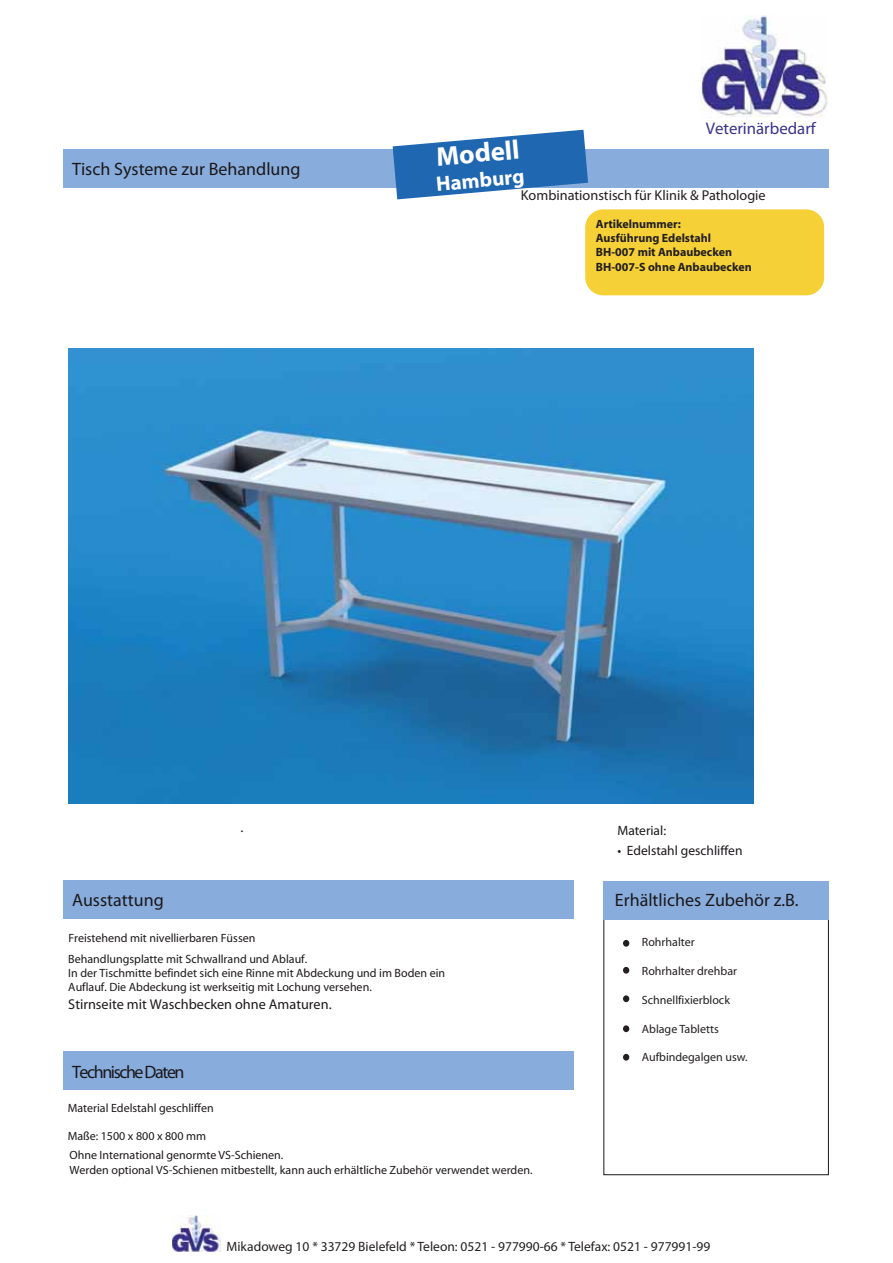
<style>
.page{position:relative;width:893px;height:1263px;background:#fff}
.page>*{position:absolute;margin:0;border:0;box-sizing:border-box;transform-origin:0 0}
.t1{font:700 27px "Myriad";color:#fff}
.t2{font:700 21px "Myriad";color:#fff}
.t3{font:700 18px "Futura";color:#1c181c}
.t4{font:700 18px "Futura";letter-spacing:-.08em;color:#1c181c}
.t5{font:condensed 16.8px "Futura";color:#39328d}
.t6{font:14.25px "Myriad Pro";color:#231f20}
.t7{font:14.25px "Myriad";color:#1d191c}
.t8{font:13.5px "Myriad Pro";color:#231f20}
.t9{font:13.5px "Futura";color:#1c181c}
.t10{font:700 13.5px "Futura";color:#1c181c}
.t11{font:12px/14.4px "Myriad";color:#1d191c}
.t12{font:12px "Myriad";color:#231f20}
.t13{font:700 12px/14.4px "Myriad";color:#231f20}
</style>
<div class="page">
<img style="left:173px;top:1215px;width:47px;height:37px">
<img style="left:701px;top:15px;width:126px;height:103px">
<div style="left:603px;top:919px;width:226px;height:256px;border:1px solid #1c181c"></div>
<div style="left:64px;top:149px;width:765px;height:38px;background:#88addc"></div>
<div style="left:603px;top:881px;width:226px;height:38px;background:#88addc"></div>
<div style="left:64px;top:1052px;width:510px;height:38px;background:#88addc"></div>
<svg style="left:393px;top:130px;width:195px;height:69px"></svg>
<div style="left:64px;top:880px;width:510px;height:38px;background:#88addc"></div>
<div style="left:623px;top:940px;width:6px;height:7px;background:#231f20;border-radius:50%"></div>
<div style="left:623px;top:967px;width:6px;height:7px;background:#231f20;border-radius:50%"></div>
<div style="left:623px;top:995px;width:6px;height:7px;background:#231f20;border-radius:50%"></div>
<div style="left:623px;top:1025px;width:6px;height:7px;background:#231f20;border-radius:50%"></div>
<div style="left:623px;top:1054px;width:6px;height:7px;background:#231f20;border-radius:50%"></div>
<img style="left:68px;top:348px;width:685px;height:455px">
<div style="left:585px;top:209px;width:239px;height:86px;background:#f5d036;border-radius:18px"></div>
<h3 class="t3" style="left:72px;top:160px;width:230px">Tisch Systeme zur Behandlung</h3>
<h3 class="t5" style="left:706px;top:120px;width:112px">Veterinärbedarf</h3>
<h1 class="t1" style="left:435px;top:147px;width:85px;rotate:-5deg">Modell</h1>
<h2 class="t2" style="left:435px;top:176px;width:90px;rotate:-5deg">Hamburg</h2>
<p class="t6" style="left:521px;top:190px;width:246px">Kombinationstisch für Klinik &amp; Pathologie</p>
<p class="t13" style="left:596px;top:217px;width:157px">Artikelnummer:<br>Ausführung Edelstahl<br>BH-007 mit Anbaubecken<br>BH-007-S ohne Anbaubecken</p>
<p class="t6" style="left:240px;top:822px;width:4px">.</p>
<p class="t10" style="left:617px;top:824px;width:50px">Material:</p>
<p class="t9" style="left:627px;top:844px;width:117px">Edelstahl geschliffen</p>
<h3 class="t3" style="left:72px;top:891px;width:93px">Ausstattung</h3>
<h3 class="t3" style="left:615px;top:891px;width:185px">Erhältliches Zubehör z.B.</h3>
<p class="t11" style="left:69px;top:931px;width:188px">Freistehend mit nivellierbaren Füssen</p>
<p class="t11" style="left:68px;top:952px;width:378px">Behandlungsplatte mit Schwallrand und Ablauf.<br>In der Tischmitte befindet sich eine Rinne mit Abdeckung und im Boden ein<br>Auflauf. Die Abdeckung ist werkseitig mit Lochung versehen.</p>
<p class="t7" style="left:68px;top:998px;width:265px">Stirnseite mit Waschbecken ohne Amaturen.</p>
<h3 class="t4" style="left:72px;top:1063px;width:114px">Technische Daten</h3>
<p class="t11" style="left:68px;top:1101px;width:148px">Material Edelstahl geschliffen</p>
<p class="t11" style="left:68px;top:1130px;width:140px">Maße: 1500 x 800 x 800 mm</p>
<p class="t11" style="left:69px;top:1149px;width:465px">Ohne International genormte VS-Schienen.<br>Werden optional VS-Schienen mitbestellt, kann auch erhältliche Zubehör verwendet werden.</p>
<p class="t12" style="left:642px;top:938px;width:54px">Rohrhalter</p>
<p class="t12" style="left:642px;top:967px;width:97px">Rohrhalter drehbar</p>
<p class="t12" style="left:642px;top:995px;width:90px">Schnellfixierblock</p>
<p class="t12" style="left:642px;top:1024px;width:78px">Ablage Tabletts</p>
<p class="t12" style="left:642px;top:1053px;width:107px">Aufbindegalgen usw.</p>
<p class="t8" style="left:226px;top:1241px;width:485px">Mikadoweg 10 * 33729 Bielefeld * Teleon: 0521 - 977990-66 * Telefax: 0521 - 977991-99</p>
</div>
